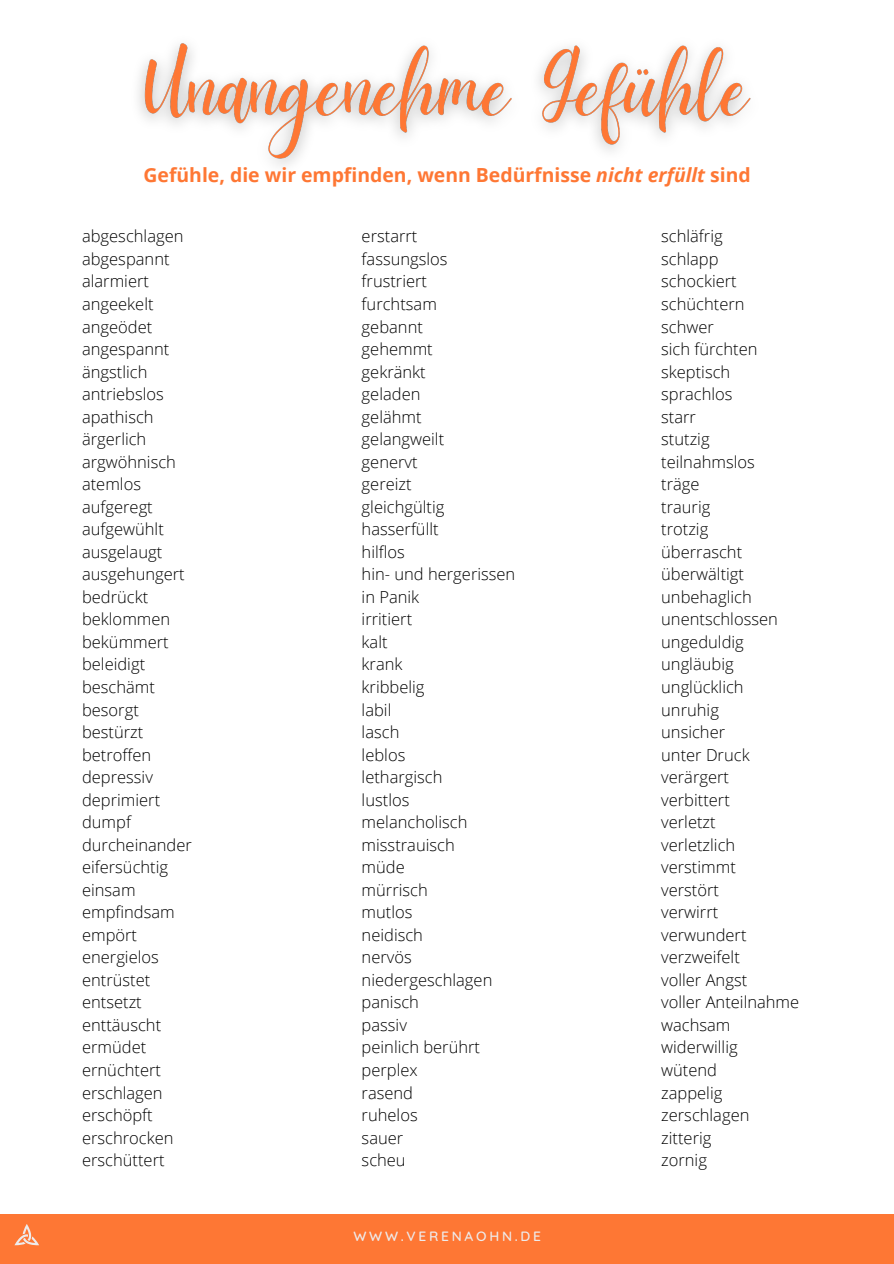
<style>
.page{position:relative;width:894px;height:1264px;background:#fff}
.page>*{position:absolute;margin:0;border:0;box-sizing:border-box;transform-origin:0 0}
.t1{font:700 19.35px "Open Sans";color:#fe7734}
.t2{font:300 16.5px/22.5px "Open Sans";color:#000}
.t3{font:500 13.8px "Quicksand";letter-spacing:.2em;color:#eeebeb}
.s1{font-style:italic}
</style>
<div class="page">
<img style="left:138px;top:43px;width:613px;height:123px">
<div style="left:0;top:1214px;width:893px;height:49px;background:#fe7734"></div>
<svg style="left:14px;top:1224px;width:25px;height:21px"></svg>
<p class="t1" style="left:143px;top:161px;width:608px">Gefühle, die wir empfinden, wenn Bedürfnisse <span class="s1">nicht erfüllt</span> sind</p>
<p class="t2" style="left:82px;top:225px;width:111px">abgeschlagen abgespannt alarmiert angeekelt angeödet angespannt ängstlich antriebslos apathisch ärgerlich argwöhnisch atemlos aufgeregt aufgewühlt ausgelaugt ausgehungert bedrückt beklommen bekümmert beleidigt beschämt besorgt bestürzt betroffen depressiv deprimiert dumpf durcheinander eifersüchtig einsam empfindsam empört energielos entrüstet entsetzt enttäuscht ermüdet ernüchtert erschlagen erschöpft erschrocken erschüttert</p>
<p class="t2" style="left:361px;top:225px;width:155px">erstarrt<br>fassungslos frustriert<br>furchtsam<br>gebannt<br>gehemmt<br>gekränkt<br>geladen<br>gelähmt<br>gelangweilt<br>genervt<br>gereizt<br>gleichgültig hasserfüllt<br>hilflos<br>hin- und hergerissen in Panik<br>irritiert<br>kalt<br>krank<br>kribbelig<br>labil<br>lasch<br>leblos<br>lethargisch<br>lustlos melancholisch misstrauisch<br>müde<br>mürrisch<br>mutlos<br>neidisch<br>nervös niedergeschlagen panisch<br>passiv<br>peinlich berührt perplex<br>rasend<br>ruhelos<br>sauer<br>scheu</p>
<p class="t2" style="left:661px;top:225px;width:139px">schläfrig<br>schlapp<br>schockiert schüchtern schwer<br>sich fürchten skeptisch sprachlos<br>starr<br>stutzig teilnahmslos<br>träge<br>traurig<br>trotzig<br>überrascht überwältigt unbehaglich unentschlossen ungeduldig ungläubig unglücklich unruhig<br>unsicher<br>unter Druck verärgert verbittert<br>verletzt<br>verletzlich verstimmt<br>verstört<br>verwirrt verwundert verzweifelt<br>voller Angst<br>voller Anteilnahme wachsam widerwillig<br>wütend<br>zappelig zerschlagen zitterig<br>zornig</p>
<p class="t3" style="left:353px;top:1226px;width:189px">WWW.VERENAOHN.DE</p>
</div>
